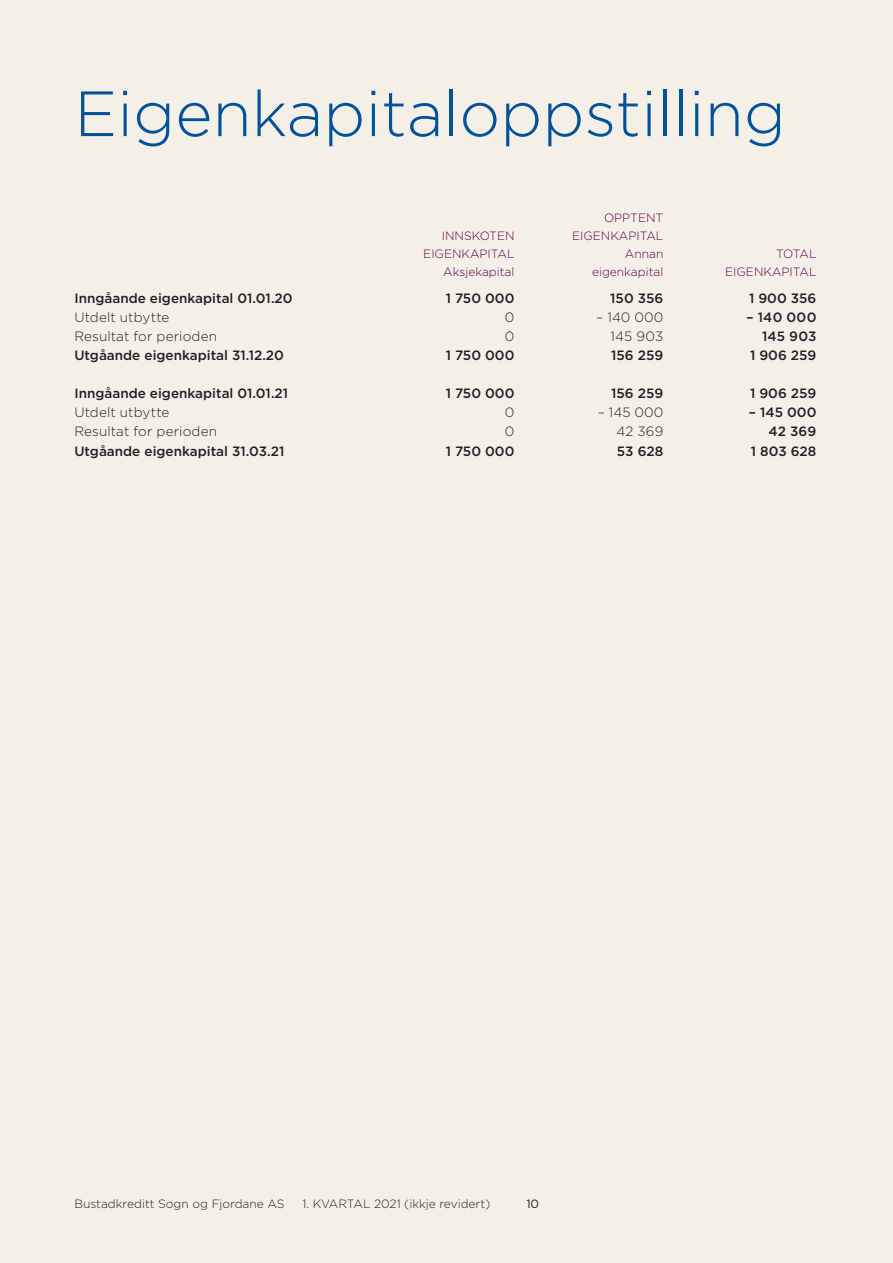
<style>
.page{position:relative;width:893px;height:1263px;background:#f4f0e8}
.page>*{position:absolute;margin:0;border:0;box-sizing:border-box;transform-origin:0 0}
.t1{font:300 63.75px "Gotham";color:#01529b}
.t2{font:500 13.5px "Gotham";color:#231f20}
.t3{font:300 13.5px "Gotham";letter-spacing:.005em;color:#231f20}
.t4{font:300 12px/18px "Gotham";color:#60003a;text-align:right}
.t5{font:300 12px "Gotham";color:#231f20}
.t6{font:12px "Gotham";color:#231f20}
</style>
<div class="page">
<h1 class="t1" style="left:74px;top:73px;width:713px">Eigenkapitaloppstilling</h1>
<p class="t4" style="left:423px;top:227px;width:93px">INNSKOTEN<br>EIGENKAPITAL<br>Aksjekapital</p>
<p class="t4" style="left:572px;top:209px;width:93px">OPPTENT<br>EIGENKAPITAL<br>Annan eigenkapital</p>
<p class="t4" style="left:725px;top:245px;width:93px">TOTAL<br>EIGENKAPITAL</p>
<p class="t2" style="left:74px;top:289px;width:220px">Inngåande eigenkapital 01.01.20</p>
<p class="t2" style="left:446px;top:289px;width:70px">1 750 000</p>
<p class="t2" style="left:610px;top:289px;width:55px">150 356</p>
<p class="t2" style="left:749px;top:289px;width:69px">1 900 356</p>
<p class="t3" style="left:74px;top:308px;width:97px">Utdelt utbytte</p>
<p class="t3" style="left:505px;top:308px;width:11px">0</p>
<p class="t3" style="left:596px;top:308px;width:69px">– 140 000</p>
<p class="t2" style="left:747px;top:308px;width:71px">– 140 000</p>
<p class="t3" style="left:74px;top:327px;width:144px">Resultat for perioden</p>
<p class="t3" style="left:505px;top:327px;width:11px">0</p>
<p class="t3" style="left:610px;top:327px;width:54px">145 903</p>
<p class="t2" style="left:762px;top:327px;width:56px">145 903</p>
<p class="t2" style="left:74px;top:346px;width:211px">Utgåande eigenkapital 31.12.20</p>
<p class="t2" style="left:446px;top:346px;width:70px">1 750 000</p>
<p class="t2" style="left:611px;top:346px;width:54px">156 259</p>
<p class="t2" style="left:750px;top:346px;width:68px">1 906 259</p>
<p class="t2" style="left:74px;top:385px;width:215px">Inngåande eigenkapital 01.01.21</p>
<p class="t2" style="left:446px;top:385px;width:70px">1 750 000</p>
<p class="t2" style="left:611px;top:385px;width:54px">156 259</p>
<p class="t2" style="left:750px;top:385px;width:68px">1 906 259</p>
<p class="t3" style="left:74px;top:404px;width:97px">Utdelt utbytte</p>
<p class="t3" style="left:505px;top:404px;width:11px">0</p>
<p class="t3" style="left:598px;top:404px;width:67px">– 145 000</p>
<p class="t2" style="left:749px;top:404px;width:69px">– 145 000</p>
<p class="t3" style="left:74px;top:423px;width:144px">Resultat for perioden</p>
<p class="t3" style="left:505px;top:423px;width:11px">0</p>
<p class="t3" style="left:617px;top:423px;width:48px">42 369</p>
<p class="t2" style="left:768px;top:423px;width:49px">42 369</p>
<p class="t2" style="left:74px;top:442px;width:211px">Utgåande eigenkapital 31.03.21</p>
<p class="t2" style="left:446px;top:442px;width:70px">1 750 000</p>
<p class="t2" style="left:617px;top:442px;width:48px">53 628</p>
<p class="t2" style="left:751px;top:442px;width:67px">1 803 628</p>
<p class="t5" style="left:74px;top:1196px;width:212px">Bustadkreditt Sogn og Fjordane AS</p>
<p class="t5" style="left:302px;top:1196px;width:189px">1. KVARTAL 2021 (ikkje revidert)</p>
<p class="t6" style="left:526px;top:1196px;width:14px">10</p>
</div>
